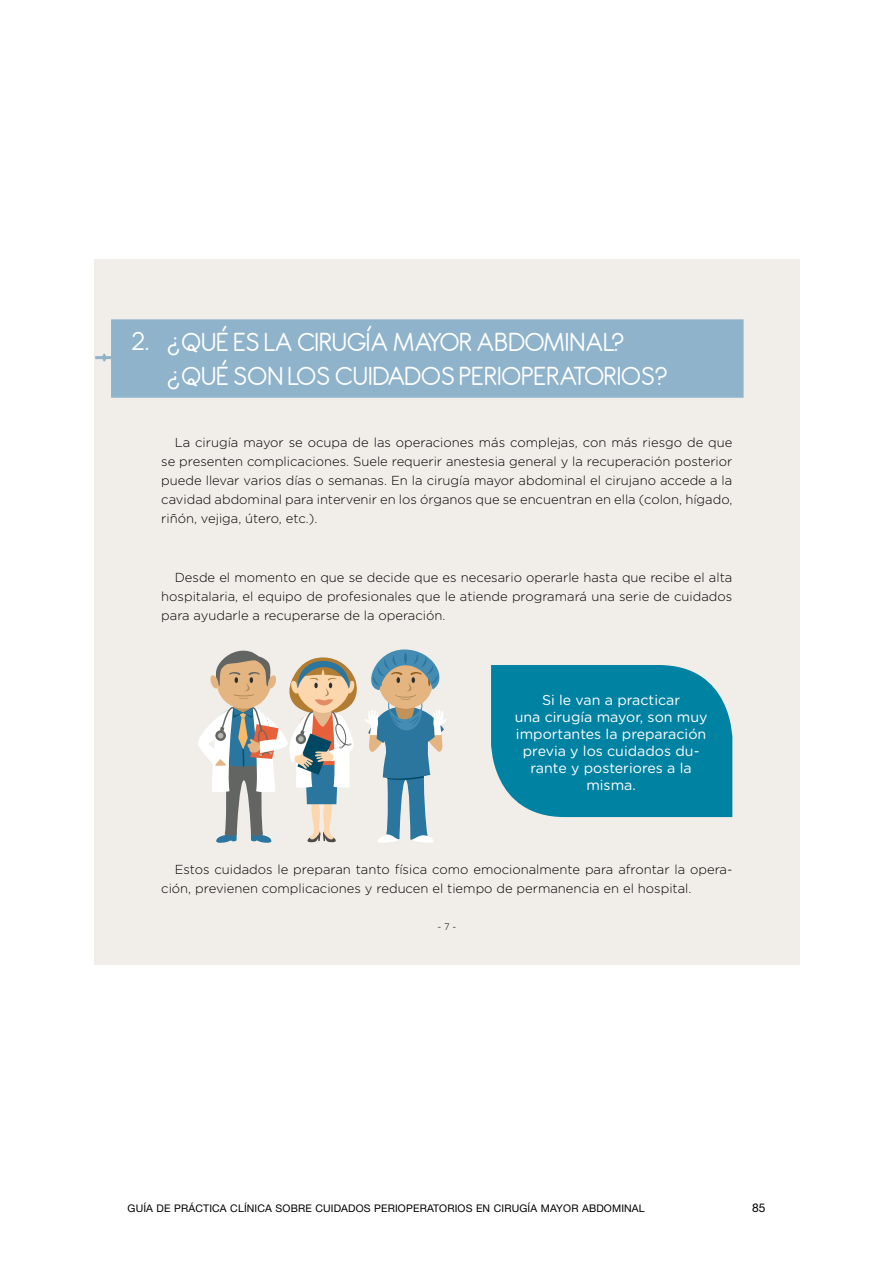
<style>
.page{position:relative;width:893px;height:1263px;background:#fff}
.page>*{position:absolute;margin:0;border:0;box-sizing:border-box;transform-origin:0 0}
.t1{font:28.5px/34.2px "Antipasto";color:#fff}
.t2{font:14.25px/17.1px "Gotham Rounded";color:#fff;text-align:center}
.t3{font:300 13.05px/18.9px "Gotham Rounded";color:#000;text-align:justify}
.t4{font:12px "Helvetica Neue LT Std";color:#000}
.t5{font:10.5px "Helvetica Neue LT Std";letter-spacing:.015em;color:#000}
.t6{font:300 9.45px "Gotham Rounded";color:#000}
</style>
<div class="page">
<div style="left:94px;top:259px;width:705px;height:706px;background:#f1eee9"></div>
<div style="left:111px;top:319px;width:633px;height:79px;background:#8eb3cb"></div>
<svg style="left:95px;top:354px;width:16px;height:7px"></svg>
<div style="left:491px;top:665px;width:241px;height:152px;background:#0082a3"></div>
<svg style="left:198px;top:649px;width:249px;height:194px"></svg>
<p class="t1" style="left:131px;top:325px;width:20px">2.</p>
<p class="t1" style="left:168px;top:325px;width:501px">¿QUÉ ES LA CIRUGÍA MAYOR ABDOMINAL? ¿QUÉ SON LOS CUIDADOS PERIOPERATORIOS?</p>
<p class="t3" style="left:161px;top:432px;width:573px;text-indent:13px">La cirugía mayor se ocupa de las operaciones más complejas, con más riesgo de que se presenten complicaciones. Suele requerir anestesia general y la recuperación posterior puede llevar varios días o semanas. En la cirugía mayor abdominal el cirujano accede a la cavidad abdominal para intervenir en los órganos que se encuentran en ella (colon, hígado, riñón, vejiga, útero, etc.).</p>
<p class="t3" style="left:161px;top:567px;width:573px;text-indent:13px">Desde el momento en que se decide que es necesario operarle hasta que recibe el alta hospitalaria, el equipo de profesionales que le atiende programará una serie de cuidados para ayudarle a recuperarse de la operación.</p>
<p class="t2" style="left:515px;top:690px;width:194px">Si le van a practicar<br>una cirugía mayor, son muy importantes la preparación previa y los cuidados du&shy;rante y posteriores a la misma.</p>
<p class="t3" style="left:161px;top:859px;width:573px;text-indent:13px">Estos cuidados le preparan tanto física como emocionalmente para afrontar la opera&shy;ción, previenen complicaciones y reducen el tiempo de permanencia en el hospital.</p>
<p class="t6" style="left:437px;top:921px;width:20px">- 7 -</p>
<p class="t5" style="left:128px;top:1202px;width:519px">GUÍA DE PRÁCTICA CLÍNICA SOBRE CUIDADOS PERIOPERATORIOS EN CIRUGÍA MAYOR ABDOMINAL</p>
<p class="t4" style="left:752px;top:1200px;width:15px">85</p>
</div>
